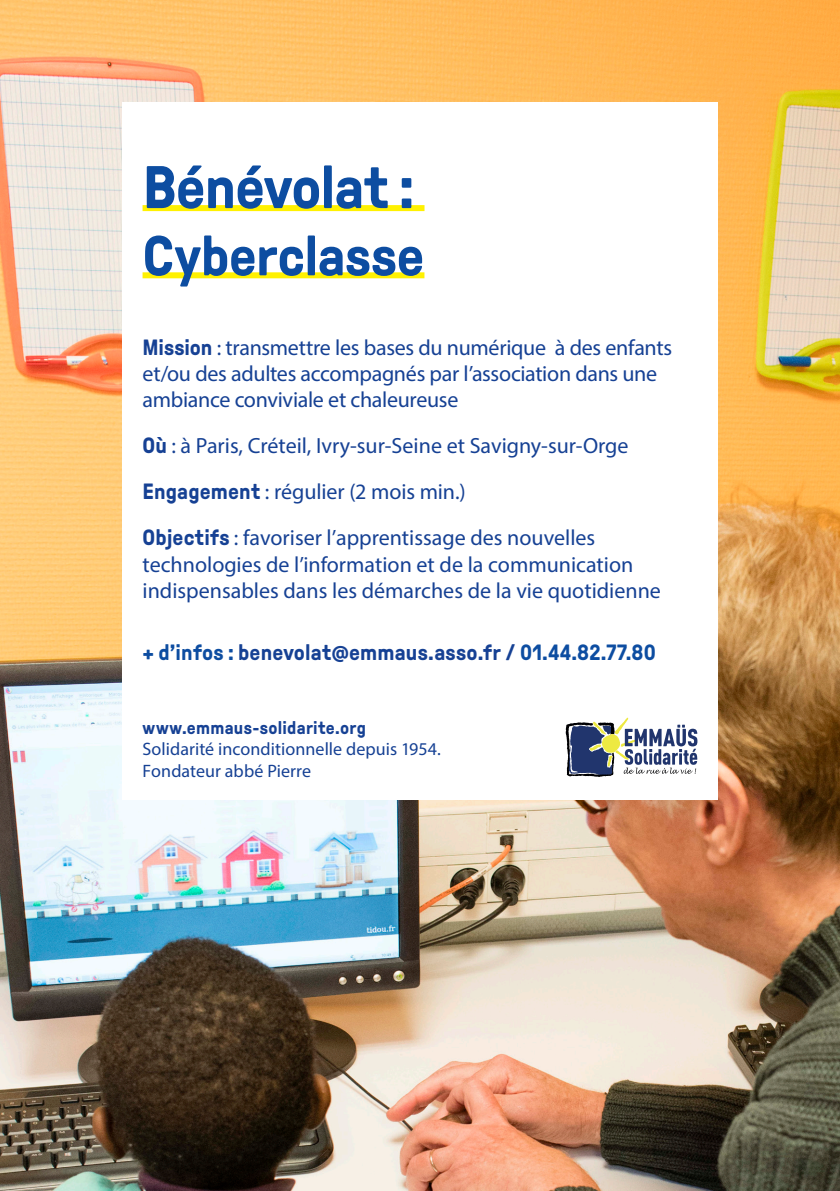
<style>
.page{position:relative;width:840px;height:1191px;background:#fff}
.page>*{position:absolute;margin:0;border:0;box-sizing:border-box;transform-origin:0 0}
.t1{font:700 60px "GT Pressura Pro";letter-spacing:-.02em;color:#0d4da1}
.t2{font:700 56px "GT Pressura Pro";letter-spacing:-.01em;color:#0d4da1}
.t3{font:22px/26.4px "Myriad Pro";letter-spacing:-.005em;color:#164194}
.t4{font:700 22px "GT Pressura Pro";letter-spacing:.01em;color:#164194}
.t5{font:18px "Myriad Pro";letter-spacing:.005em;color:#164194}
.t6{font:700 18px "GT Pressura Pro";letter-spacing:.015em;color:#164194}
.s1{font-family:"GT Pressura Pro";font-weight:700}
.s2{color:#0d4da1}
</style>
<div class="page">
<img style="left:0;top:0;width:839px;height:1191px">
<div style="left:122px;top:102px;width:595px;height:697px;background:#fff"></div>
<svg style="left:565px;top:717px;width:132px;height:60px"></svg>
<div style="left:142px;top:205px;width:282px;height:6px;background:#fff101"></div>
<div style="left:142px;top:272px;width:282px;height:6px;background:#fff101"></div>
<p class="t1" style="left:142px;top:155px;width:273px">Bénévolat :</p>
<p class="t2" style="left:142px;top:226px;width:283px">Cyberclasse</p>
<p class="t3" style="left:142px;top:334px;width:531px"><span class="s1">Mission</span> : transmettre les bases du numérique à des enfants et/ou des adultes accompagnés par l’association dans une ambiance conviviale et chaleureuse</p>
<p class="t3" style="left:142px;top:432px;width:487px"><span class="s1">Où</span> : à Paris, Créteil, Ivry-sur-Seine et Savigny-sur-Orge</p>
<p class="t3" style="left:142px;top:478px;width:324px"><span class="s1">Engagement</span> : régulier (2 mois min.)</p>
<p class="t3" style="left:142px;top:524px;width:519px"><span class="s1">Objectifs</span> : favoriser l’apprentissage des nouvelles technologies de l’information et de la communication indispensables dans les démarches de la vie quotidienne</p>
<p class="t4" style="left:142px;top:641px;width:514px"><span class="s2">+ d’infos :</span> benevolat@emmaus.asso.fr / <span class="s2">01.44.82.77.80</span></p>
<p class="t6" style="left:142px;top:718px;width:225px">www.emmaus-solidarite.org</p>
<p class="t5" style="left:142px;top:738px;width:299px">Solidarité inconditionnelle depuis 1954.</p>
<p class="t5" style="left:142px;top:760px;width:170px">Fondateur abbé Pierre</p>
</div>
